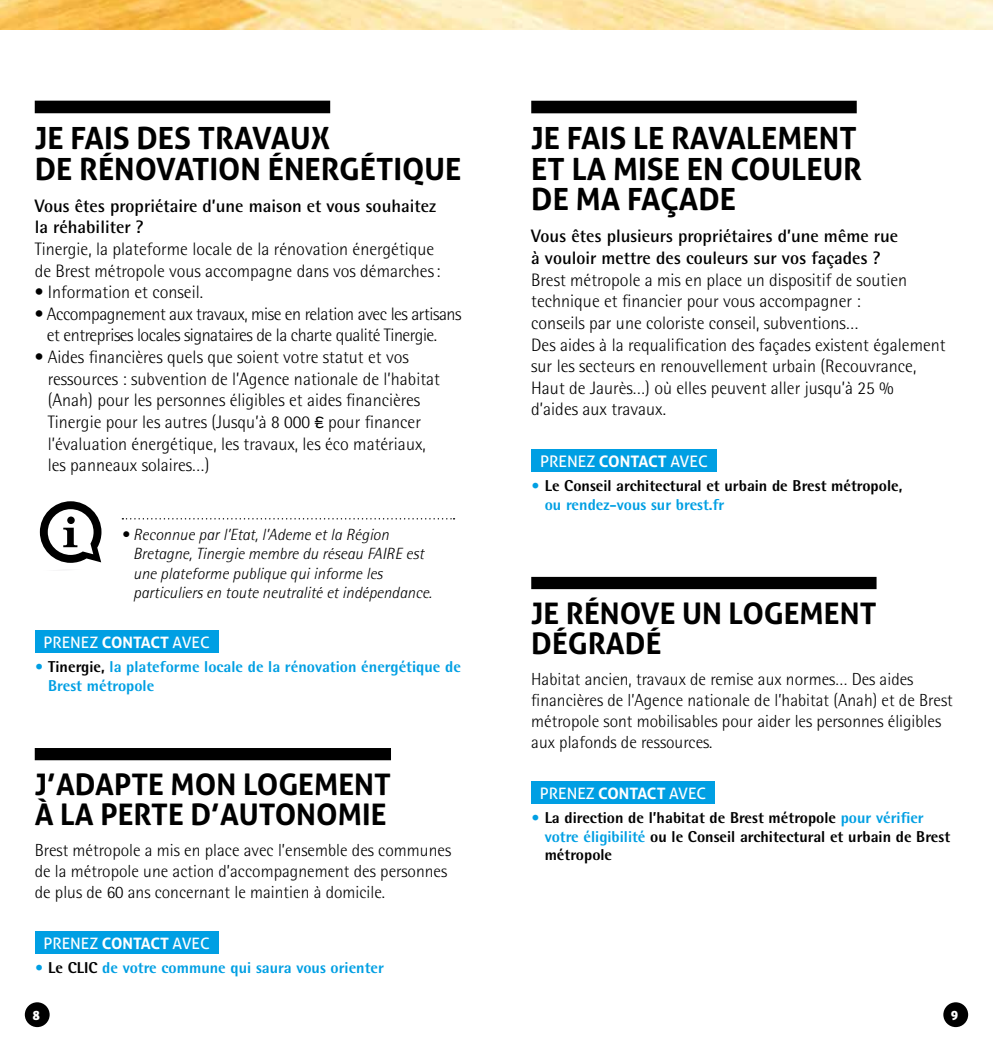
<style>
.page{position:relative;width:993px;height:1042px;background:#fff}
.page>*{position:absolute;margin:0;border:0;box-sizing:border-box;transform-origin:0 0}
.t1{font:700 30.62px/30.6px "Aller";color:#000}
.t2{font:700 29.75px/29.8px "Aller";color:#000}
.t3{font:300 18.03px/21.7px "Rotis Semi Sans";color:#000}
.t4{font:700 18.03px/21.7px "Rotis Semi Sans";color:#000}
.t5{font:300 18.03px/21.7px "Rotis Semi Sans";letter-spacing:-.025em;color:#000}
.t6{font:300 17.5px/21px "Rotis Semi Sans";color:#000}
.t7{font:italic 300 16.28px/19.4px "Rotis Semi Sans";color:#000}
.t8{font:15.92px "Aller";color:#fff}
.t9{font:800 15.75px/18.9px "Rotis Semi Sans";color:#000}
.t10{font:800 15.75px/18.9px "Rotis Semi Sans";color:#009fe3}
.t11{font:15.75px "Aller";color:#fff}
.t12{font:700 14px "Bree";color:#fff}
.s1{font-family:"Bree";font-size:17.5px}
.s2{font-weight:700}
.s3{color:#000}
.s4{color:#009fe3}
</style>
<div class="page">
<div style="left:35px;top:101px;width:295px;height:12px;background:#000"></div>
<svg style="left:122px;top:518px;width:332px;height:1px"></svg>
<div style="left:35px;top:748px;width:356px;height:12px;background:#000"></div>
<svg style="left:40px;top:501px;width:61px;height:62px"></svg>
<div style="left:35px;top:631px;width:183px;height:22px;background:#009fe3"></div>
<div style="left:35px;top:932px;width:183px;height:22px;background:#009fe3"></div>
<div style="left:531px;top:101px;width:325px;height:12px;background:#000"></div>
<div style="left:531px;top:577px;width:345px;height:12px;background:#000"></div>
<div style="left:531px;top:450px;width:185px;height:22px;background:#009fe3"></div>
<div style="left:531px;top:781px;width:183px;height:23px;background:#009fe3"></div>
<img style="left:0;top:0;width:992px;height:30px">
<div style="left:943px;top:1002px;width:24px;height:25px;background:#000;border-radius:50%"></div>
<div style="left:25px;top:1002px;width:25px;height:25px;background:#000;border-radius:50%"></div>
<h1 class="t1" style="left:35px;top:123px;width:428px">JE FAIS DES TRAVAUX<br>DE RÉNOVATION ÉNERGÉTIQUE</h1>
<p class="t4" style="left:35px;top:194px;width:403px">Vous êtes propriétaire d’une maison et vous souhaitez la réhabiliter ?</p>
<p class="t3" style="left:35px;top:238px;width:407px">Tinergie, la plateforme locale de la rénovation énergétique de Brest métropole vous accompagne dans vos démarches:</p>
<p class="t3" style="left:35px;top:281px;width:170px">• Information et conseil.</p>
<p class="t5" style="left:47px;top:303px;width:416px;text-indent:-12px">• Accompagnement aux travaux, mise en relation avec les artisans et entreprises locales signataires de la charte qualité Tinergie.</p>
<p class="t3" style="left:48px;top:346px;width:393px;text-indent:-13px">• Aides financières quels que soient votre statut et vos ressources : subvention de l’Agence nationale de l’habitat (Anah) pour les personnes éligibles et aides financières Tinergie pour les autres (Jusqu’à 8 000 <span class="s1">€</span> pour financer l’évaluation énergétique, les travaux, les éco matériaux, les panneaux solaires…)</p>
<p class="t7" style="left:133px;top:524px;width:300px;text-indent:-12px">• Reconnue par l’Etat, l’Ademe et la Région Bretagne, Tinergie membre du réseau FAIRE est une plateforme publique qui informe les particuliers en toute neutralité et indépendance.</p>
<p class="t11" style="left:43px;top:632px;width:168px">PRENEZ <span class="s2">CONTACT</span> AVEC</p>
<p class="t10" style="left:48px;top:657px;width:414px;text-indent:-13px">• <span class="s3">Tinergie,</span> la plateforme locale de la rénovation énergétique de<br>Brest métropole</p>
<h2 class="t2" style="left:35px;top:769px;width:357px">J’ADAPTE MON LOGEMENT<br>À LA PERTE D’AUTONOMIE</h2>
<p class="t6" style="left:35px;top:839px;width:418px">Brest métropole a mis en place avec l’ensemble des communes de la métropole une action d’accompagnement des personnes de plus de 60 ans concernant le maintien à domicile.</p>
<p class="t11" style="left:43px;top:933px;width:168px">PRENEZ <span class="s2">CONTACT</span> AVEC</p>
<p class="t10" style="left:35px;top:957px;width:351px">• <span class="s3">Le CLIC</span> de votre commune qui saura vous orienter</p>
<h1 class="t1" style="left:531px;top:123px;width:332px">JE FAIS LE RAVALEMENT<br>ET LA MISE EN COULEUR<br>DE MA FAÇADE</h1>
<p class="t4" style="left:531px;top:225px;width:368px">Vous êtes plusieurs propriétaires d’une même rue à vouloir mettre des couleurs sur vos façades ?</p>
<p class="t3" style="left:531px;top:269px;width:416px">Brest métropole a mis en place un dispositif de soutien technique et financier pour vous accompagner :<br>conseils par une coloriste conseil, subventions…<br>Des aides à la requalification des façades existent également sur les secteurs en renouvellement urbain (Recouvrance, Haut de Jaurès…) où elles peuvent aller jusqu’à 25 %<br>d’aides aux travaux.</p>
<p class="t8" style="left:540px;top:451px;width:169px">PRENEZ <span class="s2">CONTACT</span> AVEC</p>
<p class="t9" style="left:544px;top:476px;width:359px;text-indent:-13px"><span class="s4">•</span> Le Conseil architectural et urbain de Brest métropole, <span class="s4">ou rendez-vous sur brest.fr</span></p>
<h2 class="t2" style="left:531px;top:598px;width:347px">JE RÉNOVE UN LOGEMENT<br>DÉGRADÉ</h2>
<p class="t6" style="left:531px;top:668px;width:423px">Habitat ancien, travaux de remise aux normes… Des aides financières de l’Agence nationale de l’habitat (Anah) et de Brest métropole sont mobilisables pour aider les personnes éligibles aux plafonds de ressources.</p>
<p class="t11" style="left:539px;top:783px;width:168px">PRENEZ <span class="s2">CONTACT</span> AVEC</p>
<p class="t9" style="left:544px;top:807px;width:407px;text-indent:-13px"><span class="s4">•</span> La direction de l’habitat de Brest métropole <span class="s4">pour vérifier votre éligibilité</span> ou le Conseil architectural et urbain de Brest métropole</p>
<p class="t12" style="left:32px;top:1006px;width:9px">8</p>
<p class="t12" style="left:950px;top:1006px;width:9px">9</p>
</div>
